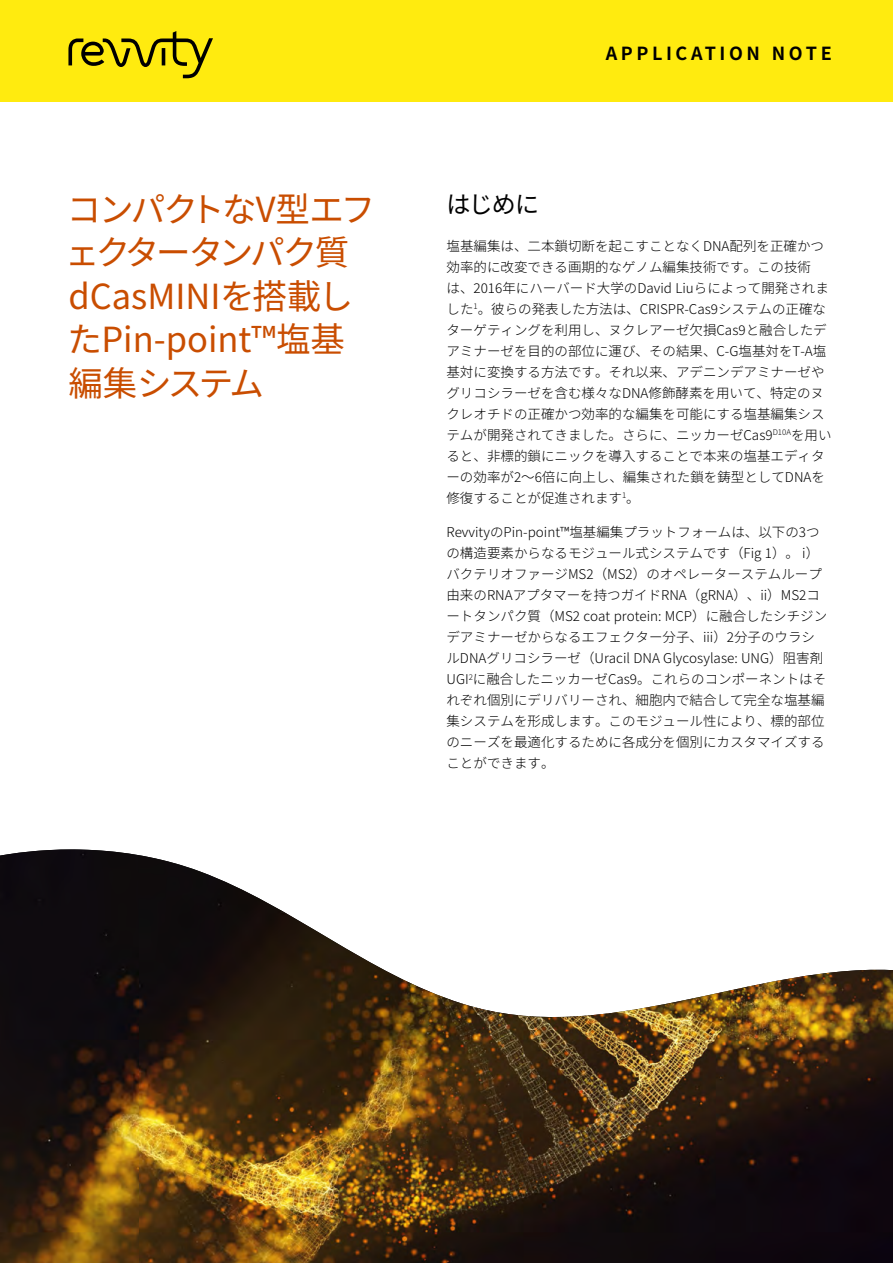
<style>
.page{position:relative;width:893px;height:1263px;background:#fff}
.page>*{position:absolute;margin:0;border:0;box-sizing:border-box;transform-origin:0 0}
.t1{font:34.5px/43.5px "Noto Sans JP";letter-spacing:-.02em;color:#c94d00}
.t2{font:24px "Noto Sans JP";color:#000}
.t3{font:700 18px "Noto Sans JP";letter-spacing:.2em;color:#000}
.t4{font:300 13.5px/21px "Noto Sans JP";color:#000}
</style>
<div class="page">
<div style="left:0;top:0;width:893px;height:102px;background:#ffeb0f"></div>
<svg style="left:68px;top:31px;width:145px;height:47px"></svg>
<img style="left:0;top:849px;width:893px;height:414px">
<h1 class="t1" style="left:65px;top:188px;width:311px">コンパクトなV型エフェクタータンパク質dCasMINIを搭載したPin-point™塩基編集システム</h1>
<h3 class="t3" style="left:606px;top:44px;width:228px">APPLICATION NOTE</h3>
<h2 class="t2" style="left:446px;top:191px;width:94px">はじめに</h2>
<p class="t4" style="left:446px;top:236px;width:387px">塩基編集は、二本鎖切断を起こすことなくDNA配列を正確かつ効率的に改変できる画期的なゲノム編集技術です。この技術<br>は、2016年にハーバード大学のDavid Liuらによって開発されました<sup>1</sup>。彼らの発表した方法は、CRISPR-Cas9システムの正確なターゲティングを利用し、ヌクレアーゼ欠損Cas9と融合したデアミナーゼを目的の部位に運び、その結果、C-G塩基対をT-A塩基対に変換する方法です。それ以来、アデニンデアミナーゼやグリコシラーゼを含む様々なDNA修飾酵素を用いて、特定のヌクレオチドの正確かつ効率的な編集を可能にする塩基編集システムが開発されてきました。さらに、ニッカーゼCas9<sup>D10A</sup>を用いると、非標的鎖にニックを導入することで本来の塩基エディターの効率が2〜6倍に向上し、編集された鎖を鋳型としてDNAを修復することが促進されます<sup>1</sup>。</p>
<p class="t4" style="left:446px;top:522px;width:382px">RevvityのPin-point™塩基編集プラットフォームは、以下の3つの構造要素からなるモジュール式システムです（Fig 1）。 i）バクテリオファージMS2（MS2）のオペレーターステムループ由来のRNAアプタマーを持つガイドRNA（gRNA）、ii）MS2コートタンパク質（MS2 coat protein: MCP）に融合したシチジンデアミナーゼからなるエフェクター分子、iii）2分子のウラシルDNAグリコシラーゼ（Uracil DNA Glycosylase: UNG）阻害剤UGI<sup>2</sup>に融合したニッカーゼCas9。これらのコンポーネントはそれぞれ個別にデリバリーされ、細胞内で結合して完全な塩基編集システムを形成します。このモジュール性により、標的部位のニーズを最適化するために各成分を個別にカスタマイズすることができます。</p>
</div>
